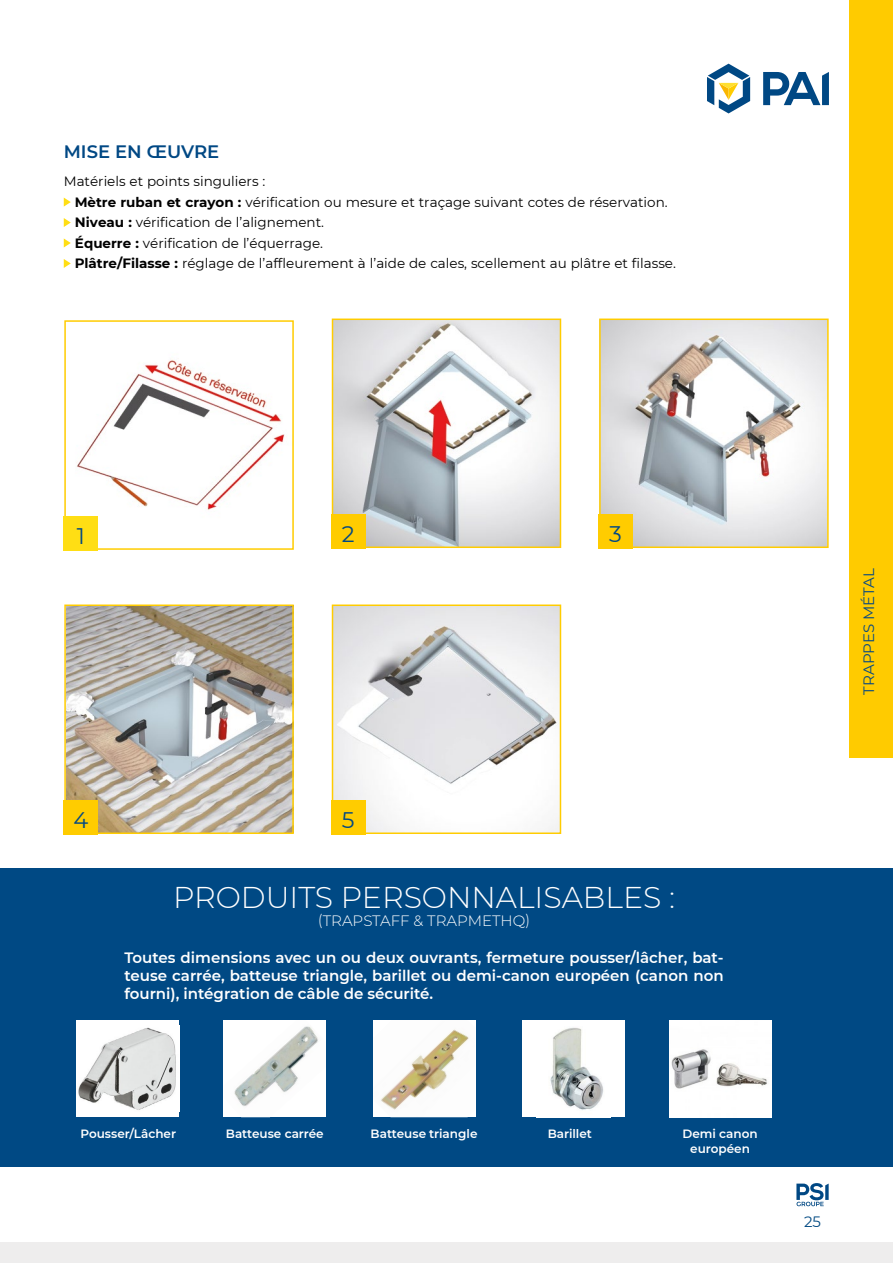
<style>
.page{position:relative;width:893px;height:1263px;background:#fff}
.page>*{position:absolute;margin:0;border:0;box-sizing:border-box;transform-origin:0 0}
.t1{font:300 30px "Montserrat";color:#fff}
.t2{font:22.5px "Montserrat";color:#004884}
.t3{font:600 18px "Montserrat";color:#004884}
.t4{font:600 15px/18px "Montserrat";color:#fff;text-align:justify}
.t5{font:300 15px "Montserrat";color:#fff}
.t6{font:15px "Montserrat";color:#074983}
.t7{font:15px "Montserrat";color:#004982}
.t8{font:13.5px/20.4px "Montserrat";color:#000}
.t9{font:600 12px/14.4px "Montserrat";color:#fff;text-align:center}
.s1{font-weight:700}
</style>
<div class="page">
<svg style="left:796px;top:1183px;width:33px;height:23px"></svg>
<svg style="left:707px;top:64px;width:43px;height:49px"></svg>
<svg style="left:763px;top:72px;width:66px;height:33px"></svg>
<div style="left:0;top:1243px;width:893px;height:20px;background:#eeeded"></div>
<div style="left:849px;top:0;width:44px;height:757px;background:#ffcb00"></div>
<img style="left:602px;top:321px;width:224px;height:224px">
<div style="left:599px;top:318px;width:230px;height:230px;border:2px solid #fc0"></div>
<div style="left:599px;top:514px;width:34px;height:35px;background:#fc0"></div>
<img style="left:335px;top:321px;width:223px;height:224px">
<div style="left:332px;top:318px;width:229px;height:230px;border:2px solid #fc0"></div>
<div style="left:331px;top:514px;width:34px;height:35px;background:#fc0"></div>
<img style="left:67px;top:607px;width:224px;height:224px">
<div style="left:64px;top:604px;width:230px;height:230px;border:2px solid #fc0"></div>
<img style="left:335px;top:607px;width:223px;height:224px">
<div style="left:332px;top:604px;width:229px;height:230px;border:2px solid #fc0"></div>
<div style="left:331px;top:800px;width:34px;height:34px;background:#fc0"></div>
<div style="left:64px;top:800px;width:34px;height:34px;background:#fc0"></div>
<svg style="left:64px;top:198px;width:7px;height:9px"></svg>
<svg style="left:64px;top:218px;width:7px;height:9px"></svg>
<svg style="left:64px;top:238px;width:7px;height:9px"></svg>
<svg style="left:64px;top:259px;width:7px;height:9px"></svg>
<img style="left:76px;top:360px;width:209px;height:150px">
<div style="left:64px;top:320px;width:230px;height:230px;border:2px solid #fc0"></div>
<div style="left:64px;top:516px;width:34px;height:34px;background:#ffde14"></div>
<div style="left:0;top:868px;width:893px;height:298px;background:#004984"></div>
<img style="left:224px;top:1020px;width:102px;height:97px">
<div style="left:522px;top:1020px;width:102px;height:97px;background:#fff"></div>
<img style="left:550px;top:1027px;width:53px;height:83px">
<img style="left:669px;top:1020px;width:102px;height:97px">
<div style="left:77px;top:1020px;width:102px;height:97px;background:#fff"></div>
<img style="left:78px;top:1027px;width:98px;height:83px">
<img style="left:373px;top:1020px;width:102px;height:97px">
<h3 class="t3" style="left:64px;top:139px;width:157px">MISE EN ŒUVRE</h3>
<p class="t8" style="left:75px;top:171px;width:603px;text-indent:-11px">Matériels et points singuliers :<br><span class="s1">Mètre ruban et crayon :</span> vérification ou mesure et traçage suivant cotes de réservation.<br><span class="s1">Niveau :</span> vérification de l’alignement.<br><span class="s1">Équerre :</span> vérification de l’équerrage.<br><span class="s1">Plâtre/Filasse :</span> réglage de l’affleurement à l’aide de cales, scellement au plâtre et filasse.</p>
<h2 class="t2" style="left:77px;top:521px;width:10px">1</h2>
<h2 class="t2" style="left:342px;top:519px;width:14px">2</h2>
<h2 class="t2" style="left:609px;top:519px;width:14px">3</h2>
<h2 class="t2" style="left:73px;top:805px;width:16px">4</h2>
<h2 class="t2" style="left:342px;top:805px;width:14px">5</h2>
<h1 class="t1" style="left:173px;top:877px;width:503px">PRODUITS PERSONNALISABLES :</h1>
<p class="t5" style="left:318px;top:911px;width:214px">(TRAPSTAFF &amp; TRAPMETHQ)</p>
<p class="t4" style="left:124px;top:947px;width:601px">Toutes dimensions avec un ou deux ouvrants, fermeture pousser/lâcher, bat&shy;teuse carrée, batteuse triangle, barillet ou demi-canon européen (canon non fourni), intégration de câble de sécurité.</p>
<p class="t6" style="left:859px;top:695px;width:128px;rotate:-90deg">TRAPPES MÉTAL</p>
<p class="t9" style="left:81px;top:1126px;width:97px">Pousser/Lâcher</p>
<p class="t9" style="left:371px;top:1126px;width:108px">Batteuse triangle</p>
<p class="t9" style="left:226px;top:1126px;width:99px">Batteuse carrée</p>
<p class="t9" style="left:548px;top:1126px;width:46px">Barillet</p>
<p class="t9" style="left:682px;top:1126px;width:77px">Demi canon européen</p>
<p class="t7" style="left:804px;top:1211px;width:19px">25</p>
</div>
